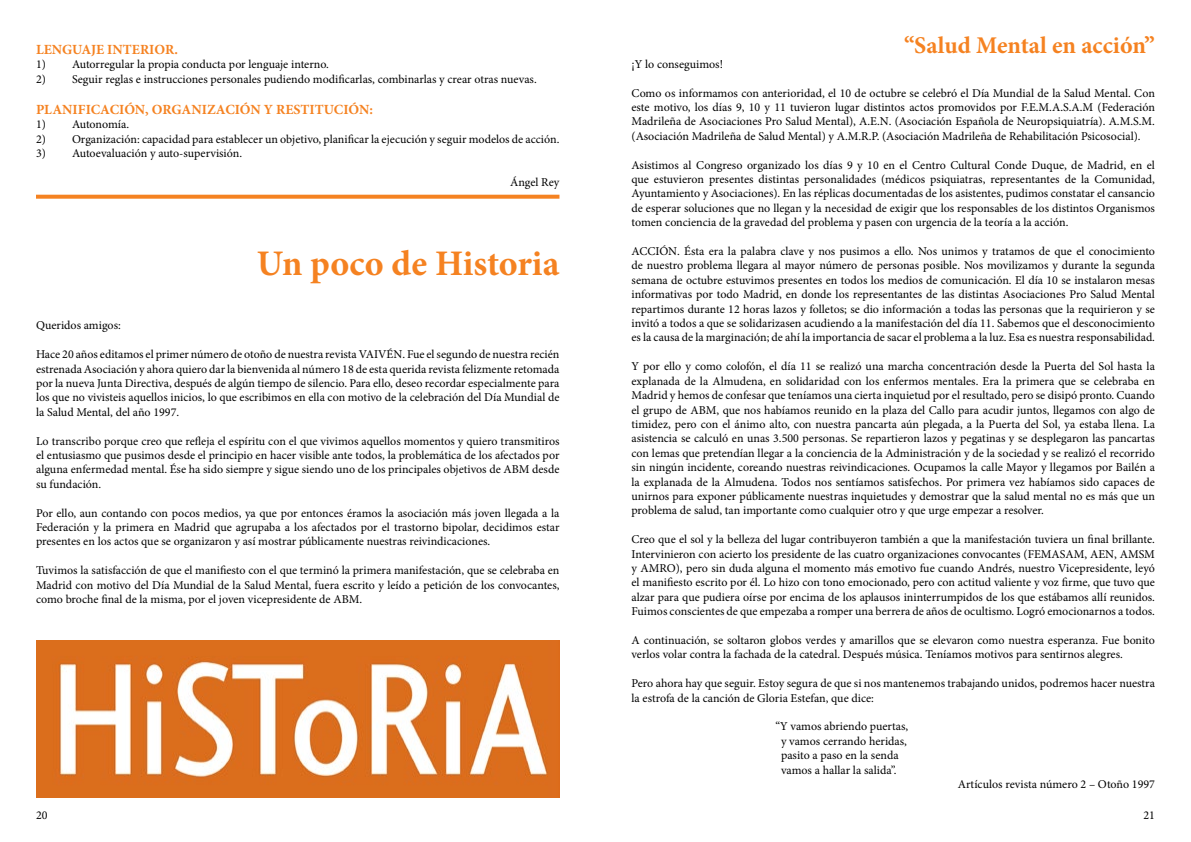
<style>
.page{position:relative;width:1191px;height:842px;background:#fff}
.page>*{position:absolute;margin:0;border:0;box-sizing:border-box;transform-origin:0 0}
.t1{font:700 36px "Minion Pro";color:#f58221}
.t2{font:700 24px "Minion Pro";color:#f58221}
.t3{font:700 14px "Minion Pro";color:#f58221}
.t4{font:12px/14.4px "Minion Pro";color:#000;text-align:justify}
</style>
<div class="page">
<img style="left:36px;top:640px;width:523px;height:157px">
<svg style="left:36px;top:195px;width:523px;height:4px;fill:#f58221"></svg>
<p class="t3" style="left:36px;top:40px;width:143px">LENGUAJE INTERIOR.</p>
<p class="t4" style="left:36px;top:57px;width:294px">1) Autorregular la propia conducta por lenguaje interno.</p>
<p class="t4" style="left:36px;top:72px;width:502px">2) Seguir reglas e instrucciones personales pudiendo modificarlas, combinarlas y crear otras nuevas.</p>
<p class="t3" style="left:36px;top:100px;width:338px">PLANIFICACIÓN, ORGANIZACIÓN Y RESTITUCIÓN:</p>
<p class="t4" style="left:36px;top:117px;width:95px">1) Autonomía.</p>
<p class="t4" style="left:36px;top:132px;width:525px">2) Organización: capacidad para establecer un objetivo, planificar la ejecución y seguir modelos de acción.</p>
<p class="t4" style="left:36px;top:146px;width:208px">3) Autoevaluación y auto-supervisión.</p>
<p class="t4" style="left:510px;top:175px;width:51px">Ángel Rey</p>
<h1 class="t1" style="left:257px;top:238px;width:304px">Un poco de Historia</h1>
<p class="t4" style="left:36px;top:318px;width:86px">Queridos amigos:</p>
<p class="t4" style="left:36px;top:347px;width:525px">Hace 20 años editamos el primer número de otoño de nuestra revista VAIVÉN. Fue el segundo de nuestra recién estrenada Asociación y ahora quiero dar la bienvenida al número 18 de esta querida revista felizmente retomada por la nueva Junta Directiva, después de algún tiempo de silencio. Para ello, deseo recordar especialmente para los que no vivisteis aquellos inicios, lo que escribimos en ella con motivo de la celebración del Día Mundial de la Salud Mental, del año 1997.</p>
<p class="t4" style="left:36px;top:434px;width:525px">Lo transcribo porque creo que refleja el espíritu con el que vivimos aquellos momentos y quiero transmitiros el entusiasmo que pusimos desde el principio en hacer visible ante todos, la problemática de los afectados por alguna enfermedad mental. Ése ha sido siempre y sigue siendo uno de los principales objetivos de ABM desde su fundación.</p>
<p class="t4" style="left:36px;top:506px;width:525px">Por ello, aun contando con pocos medios, ya que por entonces éramos la asociación más joven llegada a la Federación y la primera en Madrid que agrupaba a los afectados por el trastorno bipolar, decidimos estar presentes en los actos que se organizaron y así mostrar públicamente nuestras reivindicaciones.</p>
<p class="t4" style="left:36px;top:563px;width:525px">Tuvimos la satisfacción de que el manifiesto con el que terminó la primera manifestación, que se celebraba en Madrid con motivo del Día Mundial de la Salud Mental, fuera escrito y leído a petición de los convocantes, como broche final de la misma, por el joven vicepresidente de ABM.</p>
<h2 class="t2" style="left:904px;top:29px;width:252px">“Salud Mental en acción”</h2>
<p class="t4" style="left:631px;top:57px;width:93px">¡Y lo conseguimos!</p>
<p class="t4" style="left:631px;top:86px;width:525px">Como os informamos con anterioridad, el 10 de octubre se celebró el Día Mundial de la Salud Mental. Con este motivo, los días 9, 10 y 11 tuvieron lugar distintos actos promovidos por F.E.M.A.S.A.M (Federación Madrileña de Asociaciones Pro Salud Mental), A.E.N. (Asociación Española de Neuropsiquiatría). A.M.S.M. (Asociación Madrileña de Salud Mental) y A.M.R.P. (Asociación Madrileña de Rehabilitación Psicosocial).</p>
<p class="t4" style="left:631px;top:158px;width:525px">Asistimos al Congreso organizado los días 9 y 10 en el Centro Cultural Conde Duque, de Madrid, en el que estuvieron presentes distintas personalidades (médicos psiquiatras, representantes de la Comunidad, Ayuntamiento y Asociaciones). En las réplicas documentadas de los asistentes, pudimos constatar el cansancio de esperar soluciones que no llegan y la necesidad de exigir que los responsables de los distintos Organismos tomen conciencia de la gravedad del problema y pasen con urgencia de la teoría a la acción.</p>
<p class="t4" style="left:631px;top:244px;width:525px">ACCIÓN. Ésta era la palabra clave y nos pusimos a ello. Nos unimos y tratamos de que el conocimiento de nuestro problema llegara al mayor número de personas posible. Nos movilizamos y durante la segunda semana de octubre estuvimos presentes en todos los medios de comunicación. El día 10 se instalaron mesas informativas por todo Madrid, en donde los representantes de las distintas Asociaciones Pro Salud Mental repartimos durante 12 horas lazos y folletos; se dio información a todas las personas que la requirieron y se invitó a todos a que se solidarizasen acudiendo a la manifestación del día 11. Sabemos que el desconocimiento es la causa de la marginación; de ahí la importancia de sacar el problema a la luz. Esa es nuestra responsabilidad.</p>
<p class="t4" style="left:631px;top:359px;width:525px">Y por ello y como colofón, el día 11 se realizó una marcha concentración desde la Puerta del Sol hasta la explanada de la Almudena, en solidaridad con los enfermos mentales. Era la primera que se celebraba en Madrid y hemos de confesar que teníamos una cierta inquietud por el resultado, pero se disipó pronto. Cuando el grupo de ABM, que nos habíamos reunido en la plaza del Callo para acudir juntos, llegamos con algo de timidez, pero con el ánimo alto, con nuestra pancarta aún plegada, a la Puerta del Sol, ya estaba llena. La asistencia se calculó en unas 3.500 personas. Se repartieron lazos y pegatinas y se desplegaron las pancartas con lemas que pretendían llegar a la conciencia de la Administración y de la sociedad y se realizó el recorrido sin ningún incidente, coreando nuestras reivindicaciones. Ocupamos la calle Mayor y llegamos por Bailén a la explanada de la Almudena. Todos nos sentíamos satisfechos. Por primera vez habíamos sido capaces de unirnos para exponer públicamente nuestras inquietudes y demostrar que la salud mental no es más que un problema de salud, tan importante como cualquier otro y que urge empezar a resolver.</p>
<p class="t4" style="left:631px;top:532px;width:525px">Creo que el sol y la belleza del lugar contribuyeron también a que la manifestación tuviera un final brillante.<br>Intervinieron con acierto los presidente de las cuatro organizaciones convocantes (FEMASAM, AEN, AMSM y AMRO), pero sin duda alguna el momento más emotivo fue cuando Andrés, nuestro Vicepresidente, leyó el manifiesto escrito por él. Lo hizo con tono emocionado, pero con actitud valiente y voz firme, que tuvo que alzar para que pudiera oírse por encima de los aplausos ininterrumpidos de los que estábamos allí reunidos.<br>Fuimos conscientes de que empezaba a romper una berrera de años de ocultismo. Logró emocionarnos a todos.</p>
<p class="t4" style="left:631px;top:633px;width:525px">A continuación, se soltaron globos verdes y amarillos que se elevaron como nuestra esperanza. Fue bonito verlos volar contra la fachada de la catedral. Después música. Teníamos motivos para sentirnos alegres.</p>
<p class="t4" style="left:631px;top:676px;width:525px">Pero ahora hay que seguir. Estoy segura de que si nos mantenemos trabajando unidos, podremos hacer nuestra la estrofa de la canción de Gloria Estefan, que dice:</p>
<p class="t4" style="left:775px;top:719px;width:134px;text-align:center">“Y vamos abriendo puertas, y vamos cerrando heridas, pasito a paso en la senda vamos a hallar la salida”.</p>
<p class="t4" style="left:957px;top:777px;width:199px">Artículos revista número 2 – Otoño 1997</p>
<p class="t4" style="left:36px;top:808px;width:13px">20</p>
<p class="t4" style="left:1143px;top:808px;width:13px">21</p>
</div>
